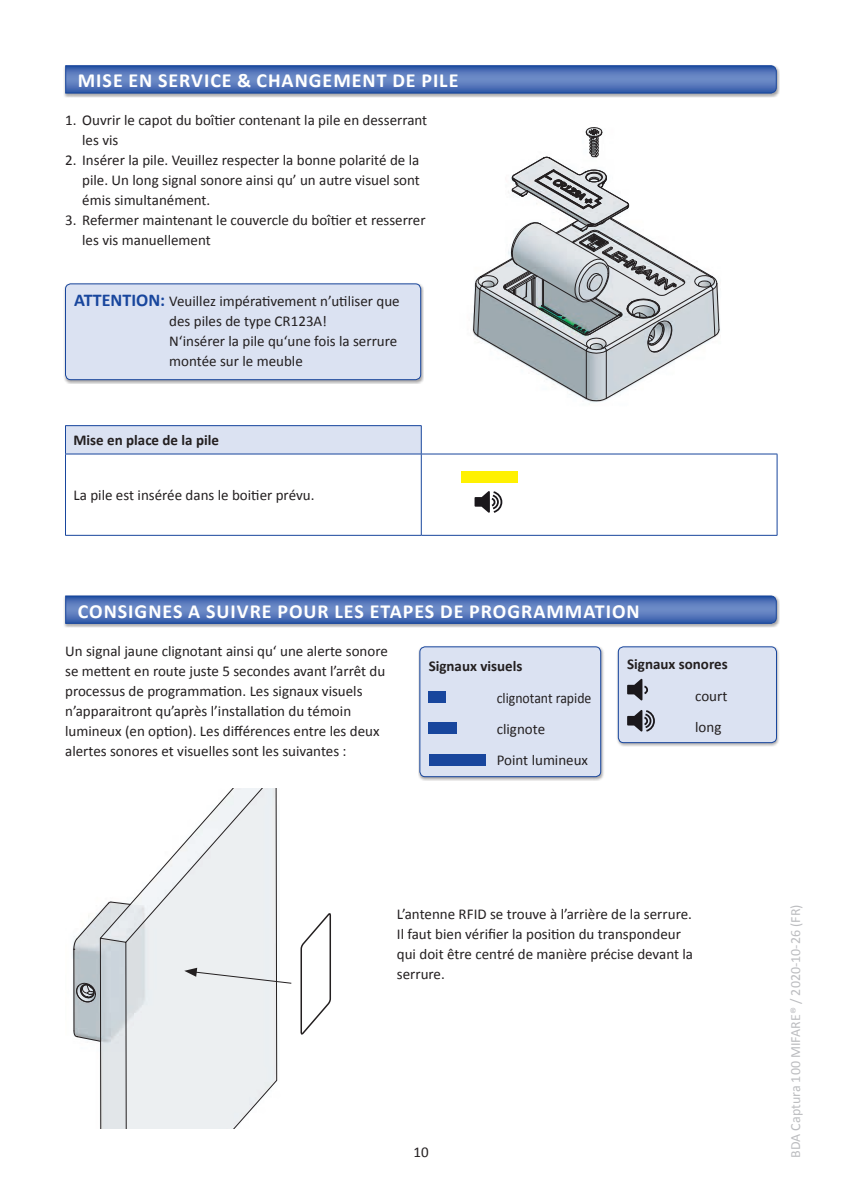
<style>
.page{position:relative;width:842px;height:1191px;background:#fff}
.page>*{position:absolute;margin:0;border:0;box-sizing:border-box;transform-origin:0 0}
.t1{font:700 20px "Calibri";letter-spacing:.05em;color:#fff}
.t2{font:15px/20px "Calibri";color:#231f20}
.t3{font:700 15px "Calibri";color:#231f20}
.t4{font:15px/31.4px "Calibri";color:#231f20;scale:.92 1}
.t5{font:14px "Calibri";color:#bcbdc0}
.s1{font-weight:700;font-size:18px;color:#18469d}
</style>
<div class="page">
<svg style="left:473px;top:127px;width:247px;height:274px"></svg>
<div style="left:63px;top:64px;width:717px;height:34px;background:#231f20;opacity:.4"></div>
<svg style="left:65px;top:65px;width:712px;height:29px;background:#5072b7"></svg>
<div style="left:63px;top:282px;width:361px;height:102px;background:#231f20;opacity:.4"></div>
<div style="left:65px;top:284px;width:356px;height:96px;background:#dbe2f2;border-radius:5px"></div>
<div style="left:65px;top:283px;width:356px;height:97px;border:1px solid #18469d;border-radius:5px"></div>
<svg style="left:66px;top:426px;width:711px;height:109px"></svg>
<div style="left:421px;top:454px;width:356px;height:81px;background:#fff"></div>
<hr style="left:65px;top:425px;width:357px;height:1px;background:#18469d">
<svg style="left:65px;top:426px;width:1px;height:28px"></svg>
<svg style="left:421px;top:426px;width:1px;height:28px"></svg>
<hr style="left:65px;top:454px;width:356px;height:1px;background:#18469d">
<hr style="left:65px;top:454px;width:1px;height:81px;background:#18469d">
<hr style="left:421px;top:454px;width:356px;height:1px;background:#18469d">
<hr style="left:421px;top:454px;width:1px;height:81px;background:#18469d">
<hr style="left:777px;top:454px;width:1px;height:81px;background:#18469d">
<hr style="left:65px;top:535px;width:356px;height:1px;background:#18469d">
<hr style="left:421px;top:535px;width:356px;height:1px;background:#18469d">
<div style="left:461px;top:471px;width:57px;height:11px;background:#fff101"></div>
<svg style="left:474px;top:491px;width:28px;height:22px"></svg>
<div style="left:63px;top:594px;width:717px;height:34px;background:#231f20;opacity:.4"></div>
<svg style="left:65px;top:595px;width:712px;height:29px;background:#5173b8"></svg>
<div style="left:418px;top:645px;width:186px;height:136px;background:#231f20;opacity:.4"></div>
<div style="left:420px;top:647px;width:181px;height:129px;background:#dbe2f2;border-radius:5px"></div>
<div style="left:429px;top:691px;width:17px;height:11px;background:#18469d"></div>
<div style="left:429px;top:722px;width:28px;height:12px;background:#18469d"></div>
<div style="left:429px;top:754px;width:56px;height:11px;background:#18469d"></div>
<div style="left:420px;top:646px;width:181px;height:131px;border:1px solid #18469d;border-radius:5px"></div>
<div style="left:616px;top:645px;width:164px;height:102px;background:#231f20;opacity:.4"></div>
<div style="left:618px;top:647px;width:158px;height:95px;background:#dbe2f2;border-radius:5px"></div>
<svg style="left:627px;top:679px;width:21px;height:21px"></svg>
<svg style="left:627px;top:710px;width:28px;height:22px"></svg>
<div style="left:618px;top:646px;width:159px;height:97px;border:1px solid #18469d;border-radius:5px"></div>
<svg style="left:300px;top:913px;width:31px;height:122px"></svg>
<svg style="left:73px;top:788px;width:219px;height:340px"></svg>
<h1 class="t1" style="left:78px;top:68px;width:382px">MISE EN SERVICE &amp; CHANGEMENT DE PILE</h1>
<p class="t2" style="left:82px;top:110px;width:347px;text-indent:-17px">1. Ouvrir le capot du boîtier contenant la pile en desserrant les vis</p>
<p class="t2" style="left:82px;top:150px;width:339px;text-align:justify;text-indent:-17px">2. Insérer la pile. Veuillez respecter la bonne polarité de la pile. Un long signal sonore ainsi qu’ un autre visuel sont émis simultanément.</p>
<p class="t2" style="left:82px;top:210px;width:345px;text-indent:-17px">3. Refermer maintenant le couvercle du boîtier et resserrer les vis manuellement</p>
<p class="t2" style="left:169px;top:290px;width:232px;text-indent:-95px"><span class="s1">ATTENTION:</span> Veuillez impérativement n’utiliser que des piles de type CR123A!<br>N‘insérer la pile qu‘une fois la serrure montée sur le meuble</p>
<p class="t3" style="left:73px;top:430px;width:147px">Mise en place de la pile</p>
<p class="t2" style="left:73px;top:484px;width:242px">La pile est insérée dans le boitier prévu.</p>
<h1 class="t1" style="left:78px;top:598px;width:563px">CONSIGNES A SUIVRE POUR LES ETAPES DE PROGRAMMATION</h1>
<p class="t2" style="left:65px;top:640px;width:324px">Un signal jaune clignotant ainsi qu‘ une alerte sonore se mettent en route juste 5 secondes avant l’arrêt du processus de programmation. Les signaux visuels n’apparaitront qu’après l’installation du témoin lumineux (en option). Les différences entre les deux alertes sonores et visuelles sont les suivantes :</p>
<p class="t3" style="left:627px;top:655px;width:102px">Signaux sonores</p>
<p class="t2" style="left:695px;top:679px;width:34px;line-height:31.4px">court long</p>
<p class="t3" style="left:429px;top:657px;width:95px">Signaux visuels</p>
<p class="t4" style="left:497px;top:681px;width:105px">clignotant rapide clignote<br>Point lumineux</p>
<p class="t2" style="left:397px;top:903px;width:298px">L’antenne RFID se trouve à l’arrière de la serrure.<br>Il faut bien vérifier la position du transpondeur qui doit être centré de manière précise devant la serrure.</p>
<p class="t2" style="left:413px;top:1141px;width:17px">10</p>
<p class="t5" style="left:787px;top:1157px;width:255px;rotate:-90deg">BDA Captura 100 MIFARE® / 2020-10-26 (FR)</p>
</div>
